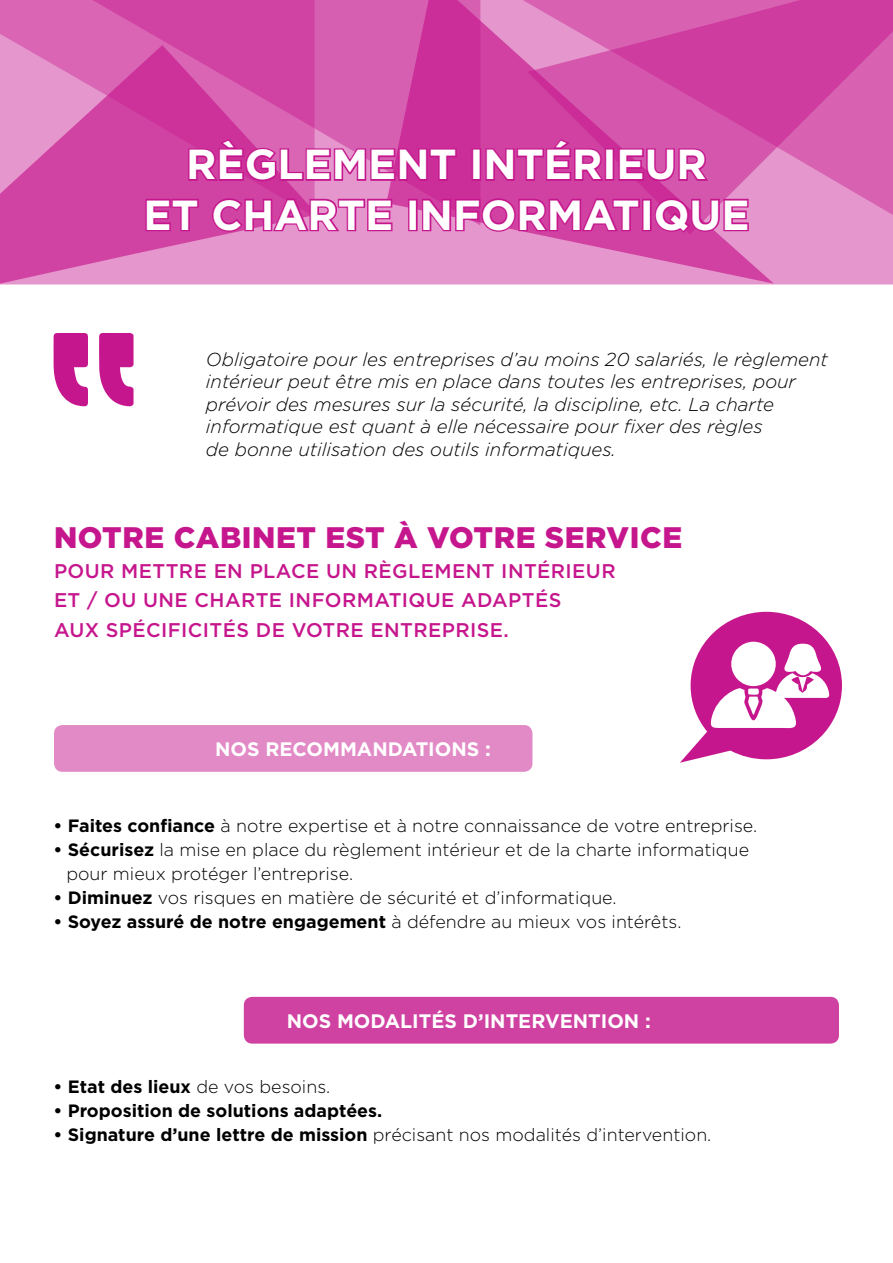
<style>
.page{position:relative;width:893px;height:1263px;background:#fff}
.page>*{position:absolute;margin:0;border:0;box-sizing:border-box;transform-origin:0 0}
.t1{font:700 42px/50.4px "Gotham";color:#fff;text-align:center}
.t2{font:900 29.7px "Gotham";letter-spacing:.02em;color:#c6168d}
.t3{font:500 19.8px/29.7px "Gotham";letter-spacing:.02em;color:#c6168d}
.t4{font:700 19.5px "Gotham";color:#fff}
.t5{font:italic 300 18.75px/22.5px "Gotham";color:#000}
.t6{font:300 17.85px/24px "Gotham";color:#000}
.t7{font:700 17.85px "Gotham";color:#000}
.s1{font-weight:700}
.s2{font-weight:300}
</style>
<div class="page">
<div style="left:319px;top:234px;width:574px;height:50px;background:#e596cc"></div>
<svg style="left:0;top:218px;width:319px;height:67px;background:#dc75bc"></svg>
<svg style="left:385px;top:0;width:391px;height:285px;background:#dd78bd"></svg>
<svg style="left:0;top:0;width:34px;height:218px;background:#de7dbf"></svg>
<svg style="left:34px;top:0;width:447px;height:227px;background:#d34ea8"></svg>
<svg style="left:526px;top:0;width:367px;height:235px;background:#d559ae"></svg>
<svg style="left:680px;top:612px;width:162px;height:151px"></svg>
<div style="left:244px;top:997px;width:595px;height:46px;background:#d042a2;border-radius:9px"></div>
<div style="left:54px;top:725px;width:478px;height:47px;background:#e28ac6;border-radius:9px"></div>
<svg style="left:99px;top:333px;width:35px;height:73px"></svg>
<svg style="left:54px;top:333px;width:34px;height:73px"></svg>
<svg style="left:187px;top:137px;width:271px;height:46px;background:#cf3ea0"></svg>
<div style="left:472px;top:148px;width:9px;height:33px;border:3px solid #c6168d"></div>
<svg style="left:484px;top:137px;width:123px;height:45px;background:#cc319a"></svg>
<div style="left:605px;top:148px;width:9px;height:33px;border:3px solid #c6168d"></div>
<svg style="left:617px;top:147px;width:94px;height:36px;background:#cd369c"></svg>
<svg style="left:144px;top:197px;width:56px;height:36px;background:#cb3099"></svg>
<svg style="left:211px;top:197px;width:183px;height:37px;background:#d34da8"></svg>
<div style="left:408px;top:199px;width:10px;height:32px;border:3px solid #c6168d"></div>
<svg style="left:420px;top:197px;width:221px;height:37px;background:#ce399e"></svg>
<div style="left:642px;top:199px;width:10px;height:32px;border:3px solid #c6168d"></div>
<svg style="left:653px;top:197px;width:97px;height:38px;background:#d041a2"></svg>
<h1 class="t1" style="left:143px;top:139px;width:608px">RÈGLEMENT INTÉRIEUR<br>ET CHARTE INFORMATIQUE</h1>
<p class="t5" style="left:206px;top:347px;width:624px">Obligatoire pour les entreprises d’au moins 20 salariés, le règlement intérieur peut être mis en place dans toutes les entreprises, pour prévoir des mesures sur la sécurité, la discipline, etc. La charte informatique est quant à elle nécessaire pour fixer des règles<br>de bonne utilisation des outils informatiques.</p>
<h2 class="t2" style="left:54px;top:517px;width:630px">NOTRE CABINET EST À VOTRE SERVICE</h2>
<p class="t3" style="left:54px;top:555px;width:563px">POUR METTRE EN PLACE UN RÈGLEMENT INTÉRIEUR<br>ET / OU UNE CHARTE INFORMATIQUE ADAPTÉS<br>AUX SPÉCIFICITÉS DE VOTRE ENTREPRISE.</p>
<p class="t4" style="left:215px;top:736px;width:277px">NOS RECOMMANDATIONS :</p>
<p class="t6" style="left:54px;top:813px;width:705px"><span class="s1">• Faites confiance</span> à notre expertise et à notre connaissance de votre entreprise.</p>
<p class="t6" style="left:66px;top:837px;width:684px;text-indent:-13px"><span class="s1">• Sécurisez</span> la mise en place du règlement intérieur et de la charte informatique pour mieux protéger l’entreprise.</p>
<p class="t6" style="left:54px;top:886px;width:565px"><span class="s1">• Diminuez</span> vos risques en matière de sécurité et d’informatique.</p>
<p class="t7" style="left:54px;top:910px;width:629px">• Soyez assuré de notre engagement <span class="s2">à défendre au mieux vos intérêts.</span></p>
<p class="t4" style="left:287px;top:1008px;width:366px">NOS MODALITÉS D’INTERVENTION :</p>
<p class="t7" style="left:54px;top:1075px;width:278px">• Etat des lieux <span class="s2">de vos besoins.</span></p>
<p class="t7" style="left:54px;top:1099px;width:330px">• Proposition de solutions adaptées.</p>
<p class="t6" style="left:54px;top:1122px;width:659px"><span class="s1">• Signature d’une lettre de mission</span> précisant nos modalités d’intervention.</p>
</div>
